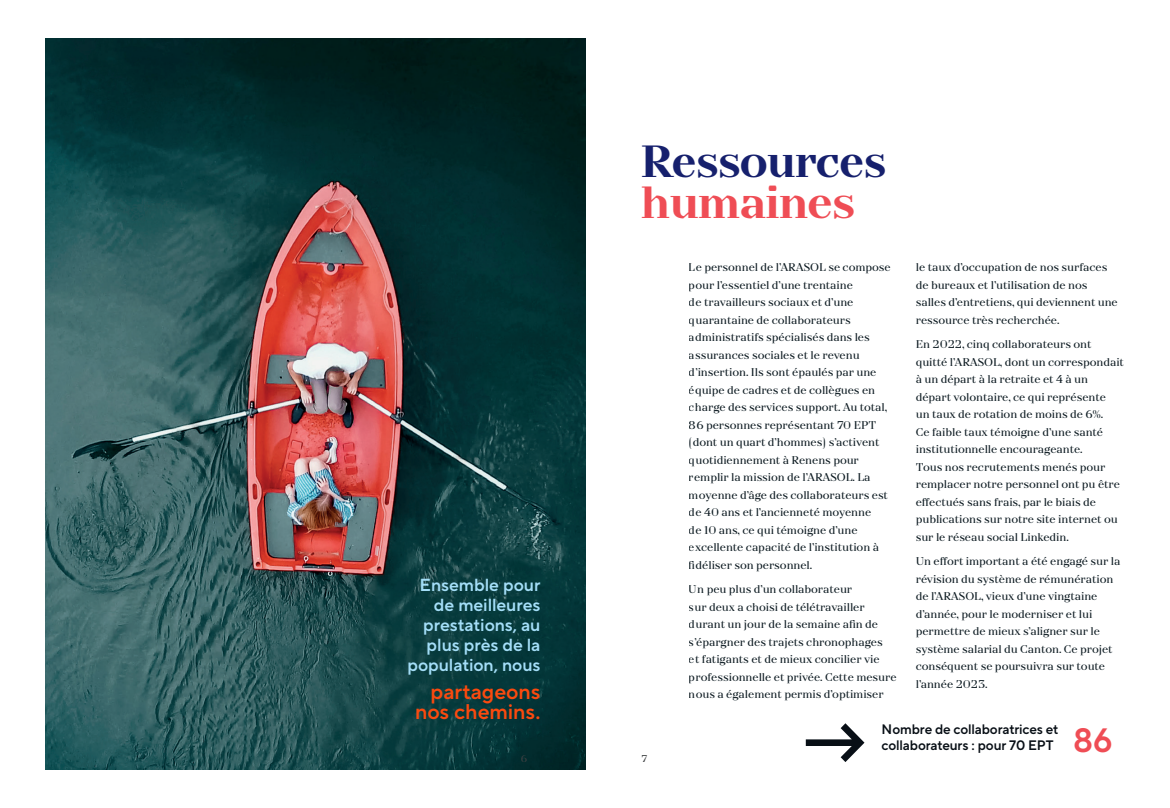
<style>
.page{position:relative;width:1170px;height:808px;background:#fff}
.page>*{position:absolute;margin:0;border:0;box-sizing:border-box;transform-origin:0 0}
.Body_Text_LC{font:75px "TT Norms Pro Dm Bd";color:#080f16}
.t1{font:700 45px/41.2px "TT Nooks";letter-spacing:-.04em;color:#16206d}
.Body_Text_LC-2{font:33.75px "TT Norms Pro Dm Bd";color:#ef4d55}
.t2{font:21.25px/20px "TT Norms Pro Dm Bd";letter-spacing:-.005em;color:#fa4a0f;text-align:right}
.t3{font:17.5px/20px "TT Norms Pro Dm Bd";letter-spacing:-.005em;color:#a4def8;text-align:right}
.Body_Text_LC-3{font:13.75px "TT Norms Pro Dm Bd";letter-spacing:-.01em;color:#080f16}
.t4{font:11.25px/17.5px "TT Nooks";letter-spacing:-.01em;color:#0c1a21}
.t5{font:10px "TT Nooks";color:#3c3f41}
.s1{color:#ef4d55}
</style>
<div class="page">
<img style="left:45px;top:39px;width:540px;height:731px">
<p class="t3" style="left:407px;top:575px;width:134px">Ensemble pour de meilleures prestations, au plus près de la population, nous</p>
<p class="t2" style="left:415px;top:681px;width:127px">partageons nos chemins.</p>
<p class="t1" style="left:640px;top:142px;width:248px">Ressources <span class="s1">humaines</span></p>
<p class="t4" style="left:688px;top:259px;width:203px">Le personnel de l’ARASOL se compose pour l’essentiel d’une trentaine<br>de travailleurs sociaux et d’une quarantaine de collaborateurs administratifs spécialisés dans les assurances sociales et le revenu d’insertion. Ils sont épaulés par une équipe de cadres et de collègues en charge des services support. Au total, 86 personnes représentant 70 EPT (dont un quart d’hommes) s’activent quotidiennement à Renens pour remplir la mission de l’ARASOL. La moyenne d’âge des collaborateurs est de 40 ans et l’ancienneté moyenne<br>de 10 ans, ce qui témoigne d’une excellente capacité de l’institution à fidéliser son personnel.</p>
<p class="t4" style="left:688px;top:581px;width:209px">Un peu plus d’un collaborateur<br>sur deux a choisi de télétravailler durant un jour de la semaine afin de s’épargner des trajets chronophages<br>et fatigants et de mieux concilier vie professionnelle et privée. Cette mesure nous a également permis d’optimiser</p>
<p class="t4" style="left:915px;top:259px;width:204px">le taux d’occupation de nos surfaces de bureaux et l’utilisation de nos salles d’entretiens, qui deviennent une ressource très recherchée.</p>
<p class="t4" style="left:915px;top:336px;width:210px">En 2022, cinq collaborateurs ont quitté l’ARASOL, dont un correspondait à un départ à la retraite et 4 à un départ volontaire, ce qui représente<br>un taux de rotation de moins de 6%.<br>Ce faible taux témoigne d’une santé institutionnelle encourageante.<br>Tous nos recrutements menés pour remplacer notre personnel ont pu être effectués sans frais, par le biais de publications sur notre site internet ou sur le réseau social Linkedin.</p>
<p class="t4" style="left:915px;top:553px;width:206px">Un effort important a été engagé sur la révision du système de rémunération de l’ARASOL, vieux d’une vingtaine d’année, pour le moderniser et lui permettre de mieux s’aligner sur le système salarial du Canton. Ce projet conséquent se poursuivra sur toute l’année 2023.</p>
<p class="t5" style="left:521px;top:752px;width:8px">6</p>
<p class="t5" style="left:641px;top:752px;width:7px">7</p>
<p class="Body_Text_LC" style="left:798px;top:686px;width:75px">→</p>
<p class="Body_Text_LC-3" style="left:881px;top:719px;width:178px">Nombre de collaboratrices et</p>
<p class="Body_Text_LC-3" style="left:881px;top:735px;width:173px">collaborateurs : pour 70 EPT</p>
<p class="Body_Text_LC-2" style="left:1073px;top:716px;width:41px">86</p>
</div>
